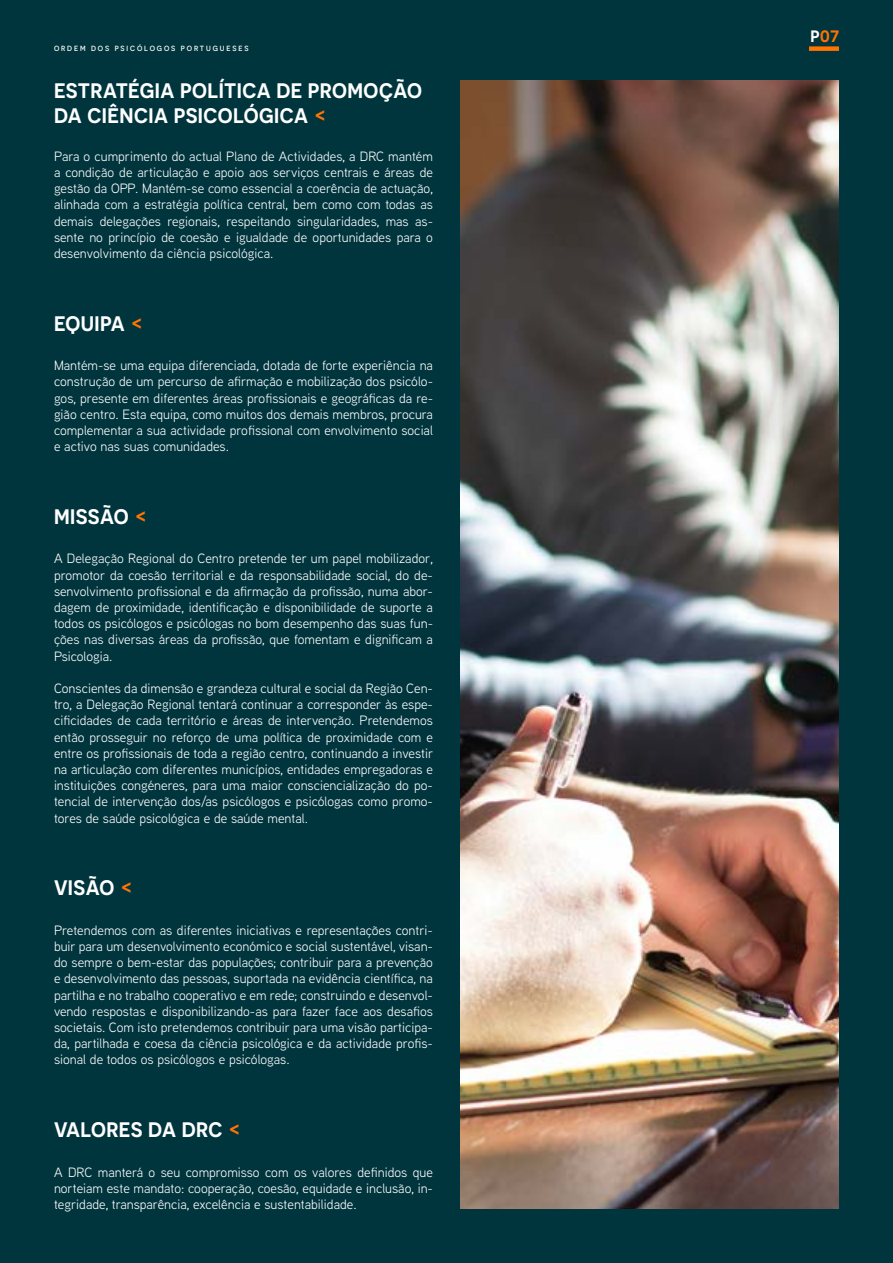
<style>
.page{position:relative;width:893px;height:1263px;background:#00353e}
.page>*{position:absolute;margin:0;border:0;box-sizing:border-box;transform-origin:0 0}
.t1{font:600 21px/25.2px "Novecentosans";letter-spacing:.02em;color:#fff}
.t2{font:600 16.5px "Novecentosans";color:#ff7300}
.t3{font:13.5px/16.2px "Aaux Next";color:#fff;text-align:justify}
.t4{font:500 7.5px "Novecentosans";letter-spacing:.25em;color:#fff}
.s1{color:#ff7300}
.s2{color:#fff}
</style>
<div class="page">
<div style="left:809px;top:46px;width:30px;height:5px;background:#ff7300"></div>
<img style="left:460px;top:80px;width:379px;height:1129px">
<p class="t4" style="left:54px;top:44px;width:196px">ORDEM DOS PSICÓLOGOS PORTUGUESES</p>
<h1 class="t1" style="left:54px;top:77px;width:370px">ESTRATÉGIA POLÍTICA DE PROMOÇÃO<br>DA CIÊNCIA PSICOLÓGICA <span class="s1">&lt;</span></h1>
<p class="t3" style="left:54px;top:147px;width:380px">Para o cumprimento do actual Plano de Actividades, a DRC mantém a condição de articulação e apoio aos serviços centrais e áreas de gestão da OPP. Mantém-se como essencial a coerência de actuação, alinhada com a estratégia política central, bem como com todas as demais delegações regionais, respeitando singularidades, mas as&shy;sente no princípio de coesão e igualdade de oportunidades para o desenvolvimento da ciência psicológica.</p>
<h1 class="t1" style="left:54px;top:310px;width:91px">EQUIPA <span class="s1">&lt;</span></h1>
<p class="t3" style="left:54px;top:357px;width:380px">Mantém-se uma equipa diferenciada, dotada de forte experiência na construção de um percurso de afirmação e mobilização dos psicólo&shy;gos, presente em diferentes áreas profissionais e geográficas da re&shy;gião centro. Esta equipa, como muitos dos demais membros, procura complementar a sua actividade profissional com envolvimento social e activo nas suas comunidades.</p>
<h1 class="t1" style="left:54px;top:504px;width:95px">MISSÃO <span class="s1">&lt;</span></h1>
<p class="t3" style="left:54px;top:550px;width:380px">A Delegação Regional do Centro pretende ter um papel mobilizador, promotor da coesão territorial e da responsabilidade social, do de&shy;senvolvimento profissional e da afirmação da profissão, numa abor&shy;dagem de proximidade, identificação e disponibilidade de suporte a todos os psicólogos e psicólogas no bom desempenho das suas fun&shy;ções nas diversas áreas da profissão, que fomentam e dignificam a Psicologia.</p>
<p class="t3" style="left:54px;top:680px;width:381px">Conscientes da dimensão e grandeza cultural e social da Região Cen&shy;tro, a Delegação Regional tentará continuar a corresponder às espe&shy;cificidades de cada território e áreas de intervenção. Pretendemos então prosseguir no reforço de uma política de proximidade com e entre os profissionais de toda a região centro, continuando a investir na articulação com diferentes municípios, entidades empregadoras e instituições congéneres, para uma maior consciencialização do po&shy;tencial de intervenção dos/as psicólogos e psicólogas como promo&shy;tores de saúde psicológica e de saúde mental.</p>
<h1 class="t1" style="left:54px;top:875px;width:81px">VISÃO <span class="s1">&lt;</span></h1>
<p class="t3" style="left:54px;top:921px;width:380px">Pretendemos com as diferentes iniciativas e representações contri&shy;buir para um desenvolvimento económico e social sustentável, visan&shy;do sempre o bem-estar das populações; contribuir para a prevenção e desenvolvimento das pessoas, suportada na evidência científica, na partilha e no trabalho cooperativo e em rede; construindo e desenvol&shy;vendo respostas e disponibilizando-as para fazer face aos desafios societais. Com isto pretendemos contribuir para uma visão participa&shy;da, partilhada e coesa da ciência psicológica e da actividade profis&shy;sional de todos os psicólogos e psicólogas.</p>
<h1 class="t1" style="left:54px;top:1117px;width:189px">VALORES DA DRC <span class="s1">&lt;</span></h1>
<p class="t3" style="left:54px;top:1163px;width:380px">A DRC manterá o seu compromisso com os valores definidos que norteiam este mandato: cooperação, coesão, equidade e inclusão, in&shy;tegridade, transparência, excelência e sustentabilidade.</p>
<p class="t2" style="left:811px;top:26px;width:30px"><span class="s2">P</span>07</p>
</div>
